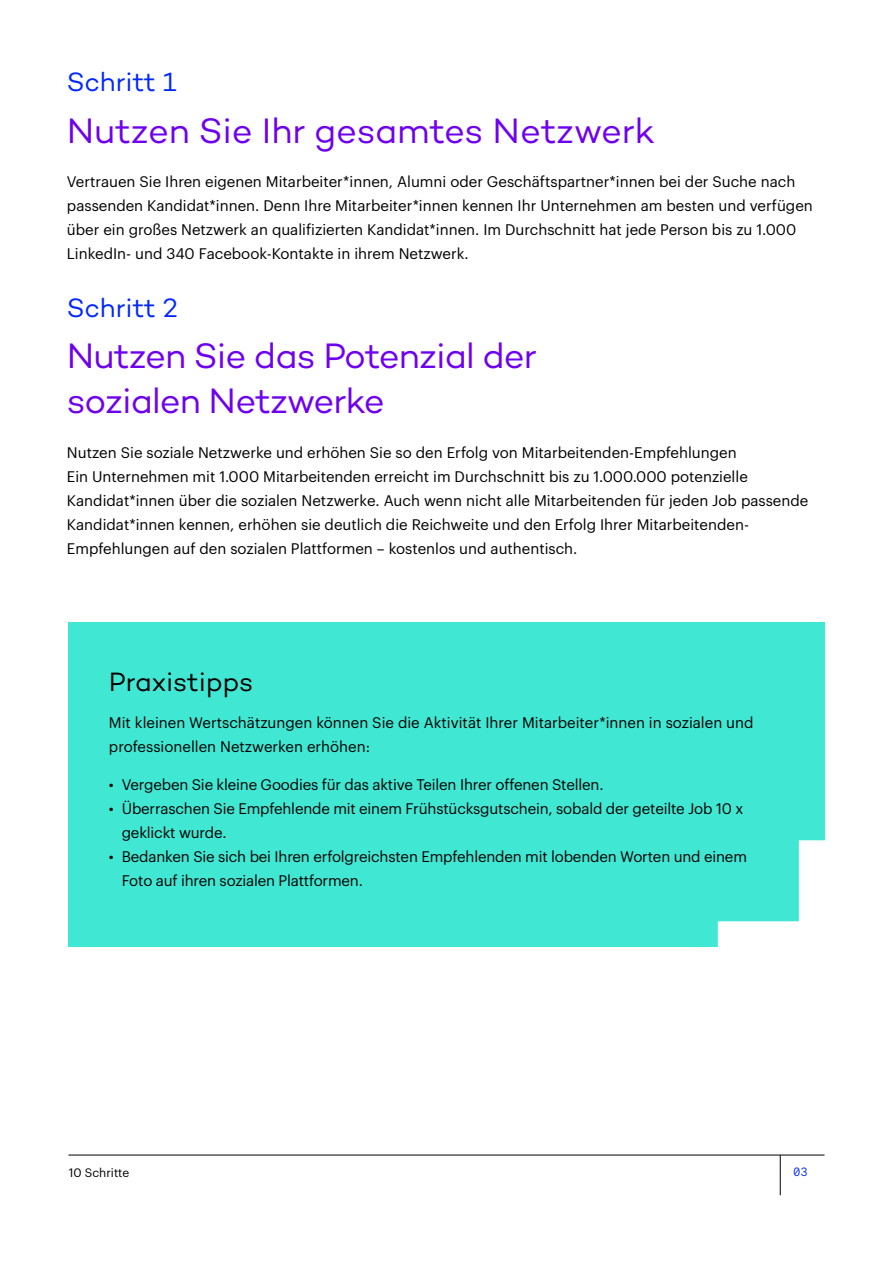
<style>
.page{position:relative;width:893px;height:1263px;background:#fff}
.page>*{position:absolute;margin:0;border:0;box-sizing:border-box;transform-origin:0 0}
.t1{font:36px/45px "Campton";letter-spacing:-.02em;color:#6f00ef}
.t2{font:27px "Campton";letter-spacing:-.005em;color:#0026ff}
.t3{font:27px "Campton";letter-spacing:-.005em;color:#000}
.Radancy_Copy_10_16{font:15px/24px "Graphik";color:#000}
.t4{font:12px "Graphik";color:#000}
.t5{font:12px "Maax Mono";color:#0026ff}
</style>
<div class="page">
<hr style="left:68px;top:1155px;width:756px;height:1px;background:#000">
<hr style="left:780px;top:1155px;width:1px;height:40px;background:#000">
<div style="left:68px;top:623px;width:756px;height:324px;background:#40e8d4"></div>
<svg style="left:718px;top:840px;width:107px;height:107px"></svg>
<p class="t2" style="left:67px;top:65px;width:111px">Schritt 1</p>
<p class="t1" style="left:67px;top:107px;width:590px">Nutzen Sie Ihr gesamtes Netzwerk</p>
<p class="Radancy_Copy_10_16" style="left:67px;top:168px;width:747px">Vertrauen Sie Ihren eigenen Mitarbeiter*innen, Alumni oder Geschäftspartner*innen bei der Suche nach passenden Kandidat*innen. Denn Ihre Mitarbeiter*innen kennen Ihr Unternehmen am besten und verfügen über ein großes Netzwerk an qualifizierten Kandidat*innen. Im Durchschnitt hat jede Person bis zu 1.000<br>LinkedIn- und 340 Facebook-Kontakte in ihrem Netzwerk.</p>
<p class="t2" style="left:67px;top:291px;width:112px">Schritt 2</p>
<p class="t1" style="left:67px;top:333px;width:471px">Nutzen Sie das Potenzial der sozialen Netzwerke</p>
<p class="Radancy_Copy_10_16" style="left:67px;top:439px;width:743px">Nutzen Sie soziale Netzwerke und erhöhen Sie so den Erfolg von Mitarbeitenden-Empfehlungen<br>Ein Unternehmen mit 1.000 Mitarbeitenden erreicht im Durchschnitt bis zu 1.000.000 potenzielle Kandidat*innen über die sozialen Netzwerke. Auch wenn nicht alle Mitarbeitenden für jeden Job passende Kandidat*innen kennen, erhöhen sie deutlich die Reichweite und den Erfolg Ihrer Mitarbeitenden-Empfehlungen auf den sozialen Plattformen – kostenlos und authentisch.</p>
<p class="t3" style="left:109px;top:664px;width:146px">Praxistipps</p>
<p class="Radancy_Copy_10_16" style="left:109px;top:709px;width:646px">Mit kleinen Wertschätzungen können Sie die Aktivität Ihrer Mitarbeiter*innen in sozialen und professionellen Netzwerken erhöhen:</p>
<p class="Radancy_Copy_10_16" style="left:109px;top:771px;width:496px">• Vergeben Sie kleine Goodies für das aktive Teilen Ihrer offenen Stellen.</p>
<p class="Radancy_Copy_10_16" style="left:122px;top:795px;width:623px;text-indent:-13px">• Überraschen Sie Empfehlende mit einem Frühstücksgutschein, sobald der geteilte Job 10 x geklickt wurde.</p>
<p class="Radancy_Copy_10_16" style="left:122px;top:843px;width:627px;text-indent:-13px">• Bedanken Sie sich bei Ihren erfolgreichsten Empfehlenden mit lobenden Worten und einem<br>Foto auf ihren sozialen Plattformen.</p>
<p class="t4" style="left:69px;top:1163px;width:62px">10 Schritte</p>
<p class="t5" style="left:793px;top:1163px;width:16px">03</p>
</div>
